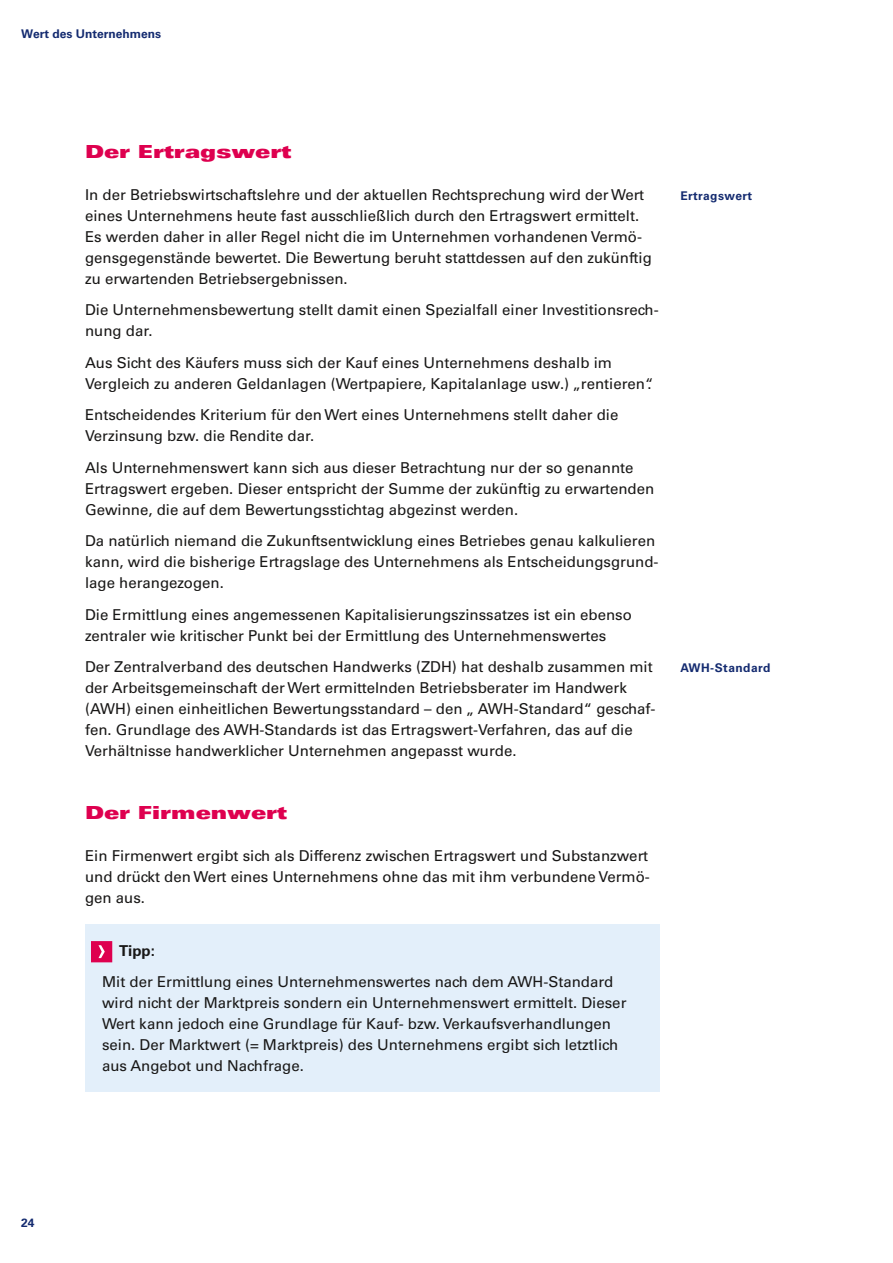
<style>
.page{position:relative;width:893px;height:1263px;background:#fff}
.page>*{position:absolute;margin:0;border:0;box-sizing:border-box;transform-origin:0 0}
._2__Hierarchie_Headl{font:18px "Univers LT Std X Black Ex";color:#de004f}
.Fließtext_schwarz{font:15px/21px "Univers LT Std";color:#181716}
.Kasten_2__Hierarchie{font:15px/21px "Univers LT Std";color:#181716}
.Kasten_1__Hierarchie{font:700 15px "Univers LT Std";color:#181716}
.Fließtext_Stichworts{font:700 12px "Univers LT Std";letter-spacing:.04em;color:#142b70}
.Fließtext_Stichworts-2{font:700 12px "Univers LT Std";letter-spacing:.01em;color:#142b70}
</style>
<div class="page">
<div style="left:85px;top:924px;width:574px;height:168px;background:#e3effa"></div>
<svg style="left:91px;top:941px;width:21px;height:21px"></svg>
<p class="Fließtext_Stichworts-2" style="left:21px;top:27px;width:142px">Wert des Unternehmens</p>
<p class="_2__Hierarchie_Headl" style="left:85px;top:141px;width:208px">Der Ertragswert</p>
<p class="Fließtext_schwarz" style="left:85px;top:184px;width:568px">In der Betriebswirtschaftslehre und der aktuellen Rechtsprechung wird der Wert eines Unternehmens heute fast ausschließlich durch den Ertragswert ermittelt.<br>Es werden daher in aller Regel nicht die im Unternehmen vorhandenen Vermö&shy;gensgegenstände bewertet. Die Bewertung beruht stattdessen auf den zukünftig zu erwartenden Betriebsergebnissen.</p>
<p class="Fließtext_schwarz" style="left:85px;top:300px;width:575px">Die Unternehmensbewertung stellt damit einen Spezialfall einer Investitionsrech&shy;nung dar.</p>
<p class="Fließtext_schwarz" style="left:85px;top:352px;width:570px">Aus Sicht des Käufers muss sich der Kauf eines Unternehmens deshalb im<br>Vergleich zu anderen Geldanlagen (Wertpapiere, Kapitalanlage usw. ) „rentieren“.</p>
<p class="Fließtext_schwarz" style="left:85px;top:405px;width:535px">Entscheidendes Kriterium für den Wert eines Unternehmens stellt daher die<br>Verzinsung bzw. die Rendite dar.</p>
<p class="Fließtext_schwarz" style="left:85px;top:457px;width:571px">Als Unternehmenswert kann sich aus dieser Betrachtung nur der so genannte<br>Ertragswert ergeben. Dieser entspricht der Summe der zukünftig zu erwartenden<br>Gewinne, die auf dem Bewertungsstichtag abgezinst werden.</p>
<p class="Fließtext_schwarz" style="left:85px;top:531px;width:575px">Da natürlich niemand die Zukunftsentwicklung eines Betriebes genau kalkulieren kann, wird die bisherige Ertragslage des Unternehmens als Entscheidungsgrund&shy;lage herangezogen.</p>
<p class="Fließtext_schwarz" style="left:85px;top:604px;width:548px">Die Ermittlung eines angemessenen Kapitalisierungszinssatzes ist ein ebenso zentraler wie kritischer Punkt bei der Ermittlung des Unternehmenswertes</p>
<p class="Fließtext_schwarz" style="left:85px;top:657px;width:572px">Der Zentralverband des deutschen Handwerks (ZDH) hat deshalb zusammen mit der Arbeitsgemeinschaft der Wert ermittelnden Betriebsberater im Handwerk (AWH) einen einheitlichen Bewertungsstandard – den „ AWH-Standard“ geschaf&shy;fen. Grundlage des AWH-Standards ist das Ertragswert-Verfahren, das auf die Verhältnisse handwerklicher Unternehmen angepasst wurde.</p>
<p class="_2__Hierarchie_Headl" style="left:85px;top:802px;width:203px">Der Firmenwert</p>
<p class="Fließtext_schwarz" style="left:85px;top:846px;width:566px">Ein Firmenwert ergibt sich als Differenz zwischen Ertragswert und Substanzwert und drückt den Wert eines Unternehmens ohne das mit ihm verbundene Vermö&shy;gen aus.</p>
<p class="Kasten_1__Hierarchie" style="left:119px;top:942px;width:37px">Tipp:</p>
<p class="Kasten_2__Hierarchie" style="left:102px;top:972px;width:526px">Mit der Ermittlung eines Unternehmenswertes nach dem AWH-Standard wird nicht der Marktpreis sondern ein Unternehmenswert ermittelt. Dieser Wert kann jedoch eine Grundlage für Kauf- bzw. Verkaufsverhandlungen sein. Der Marktwert (= Marktpreis) des Unternehmens ergibt sich letztlich aus Angebot und Nachfrage.</p>
<p class="Fließtext_Stichworts" style="left:680px;top:189px;width:73px">Ertragswert</p>
<p class="Fließtext_Stichworts" style="left:680px;top:661px;width:92px">AWH-Standard</p>
<p class="Fließtext_Stichworts-2" style="left:21px;top:1216px;width:15px">24</p>
</div>
